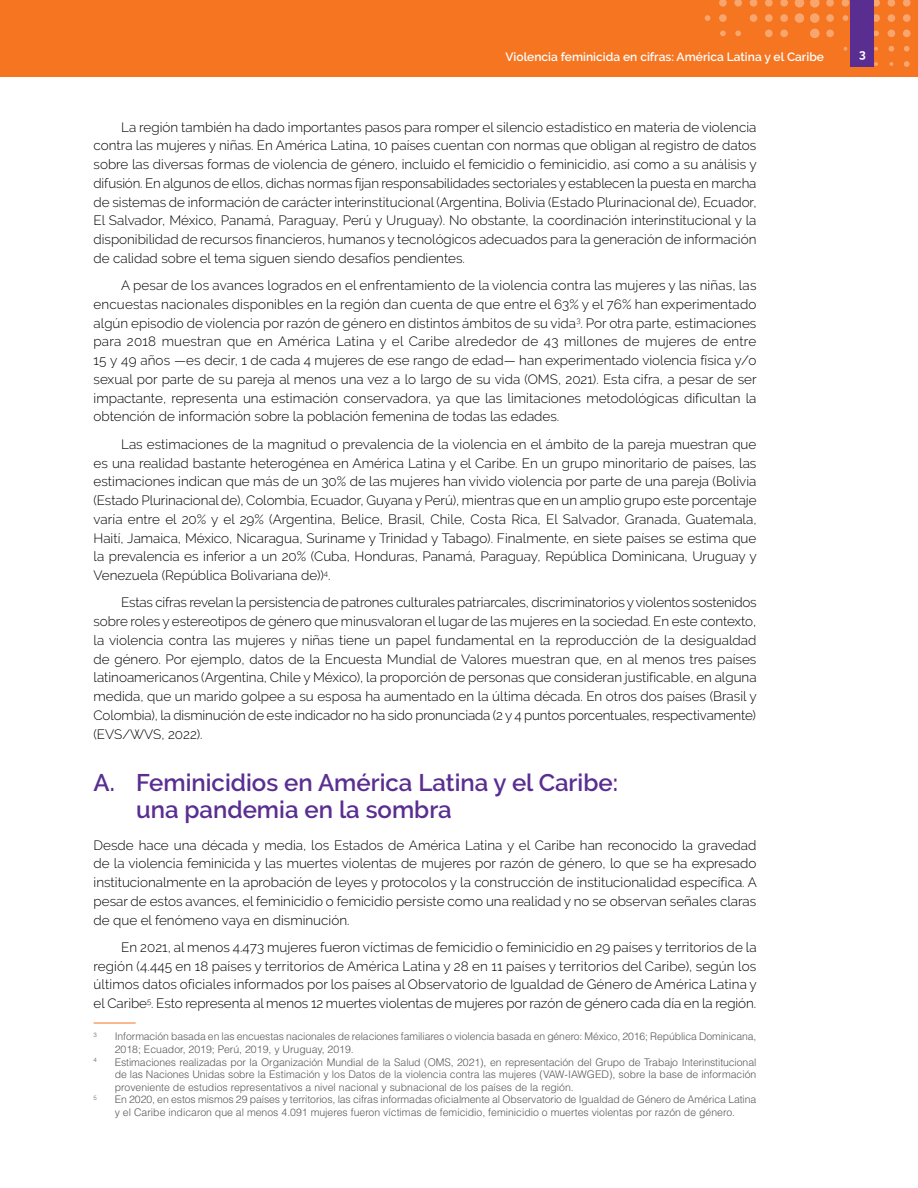
<style>
.page{position:relative;width:918px;height:1188px;background:#fff}
.page>*{position:absolute;margin:0;border:0;box-sizing:border-box;transform-origin:0 0}
.t1{font:600 24px/27px "Raleway";color:#5a2e91}
.t2{font:300 13.5px/18.8px "Raleway";color:#000;text-align:justify}
.t3{font:600 12px "Raleway";color:#fff}
.t4{font:700 12px "Raleway";color:#fff}
.t5{font:300 10.5px/12.6px "Helvetica LT Std";letter-spacing:-.01em;color:#58595b}
.t6{font:300 6.15px "Helvetica LT Std";color:#58595b}
</style>
<div class="page">
<div style="left:0;top:0;width:918px;height:77px;background:#f57521"></div>
<svg style="left:844px;top:47px;width:3px;height:4px"></svg>
<svg style="left:843px;top:15px;width:5px;height:6px"></svg>
<svg style="left:842px;top:0;width:7px;height:7px"></svg>
<svg style="left:874px;top:62px;width:4px;height:4px"></svg>
<svg style="left:874px;top:47px;width:4px;height:4px"></svg>
<svg style="left:874px;top:31px;width:5px;height:5px"></svg>
<div style="left:872px;top:14px;width:8px;height:8px;background:#f8a56e;border-radius:50%"></div>
<svg style="left:874px;top:0;width:6px;height:7px"></svg>
<svg style="left:889px;top:62px;width:4px;height:4px"></svg>
<svg style="left:889px;top:46px;width:5px;height:6px"></svg>
<div style="left:888px;top:30px;width:7px;height:7px;background:#f8a56e;border-radius:50%"></div>
<div style="left:888px;top:14px;width:7px;height:8px;background:#f8a56e;border-radius:50%"></div>
<svg style="left:888px;top:0;width:7px;height:7px"></svg>
<svg style="left:904px;top:61px;width:6px;height:6px"></svg>
<svg style="left:904px;top:46px;width:6px;height:6px"></svg>
<div style="left:903px;top:30px;width:8px;height:7px;background:#f8a56e;border-radius:50%"></div>
<div style="left:903px;top:14px;width:8px;height:8px;background:#f8a56e;border-radius:50%"></div>
<svg style="left:903px;top:0;width:8px;height:7px"></svg>
<svg style="left:705px;top:15px;width:5px;height:6px"></svg>
<svg style="left:720px;top:31px;width:6px;height:5px"></svg>
<svg style="left:719px;top:14px;width:8px;height:8px"></svg>
<svg style="left:719px;top:0;width:8px;height:7px"></svg>
<svg style="left:735px;top:31px;width:6px;height:5px"></svg>
<svg style="left:734px;top:0;width:8px;height:7px"></svg>
<div style="left:750px;top:14px;width:7px;height:8px;background:#f8a56e;border-radius:50%"></div>
<svg style="left:750px;top:0;width:7px;height:7px"></svg>
<div style="left:765px;top:30px;width:8px;height:7px;background:#f8a56e;border-radius:50%"></div>
<div style="left:765px;top:14px;width:8px;height:8px;background:#f8a56e;border-radius:50%"></div>
<svg style="left:765px;top:0;width:8px;height:7px"></svg>
<div style="left:780px;top:30px;width:8px;height:7px;background:#f8a56e;border-radius:50%"></div>
<div style="left:780px;top:14px;width:8px;height:8px;background:#f8a56e;border-radius:50%"></div>
<svg style="left:780px;top:0;width:8px;height:7px"></svg>
<svg style="left:795px;top:13px;width:9px;height:10px"></svg>
<svg style="left:795px;top:0;width:9px;height:8px"></svg>
<div style="left:810px;top:29px;width:10px;height:9px;background:#f8a56e;border-radius:50%"></div>
<svg style="left:810px;top:13px;width:10px;height:10px"></svg>
<svg style="left:810px;top:0;width:10px;height:8px"></svg>
<div style="left:826px;top:30px;width:8px;height:7px;background:#f8a56e;border-radius:50%"></div>
<svg style="left:826px;top:14px;width:8px;height:8px"></svg>
<svg style="left:826px;top:0;width:8px;height:7px"></svg>
<div style="left:850px;top:0;width:24px;height:67px;background:#5a2e91"></div>
<hr style="left:94px;top:1023px;width:42px;height:1px;background:#f57521">
<p class="t3" style="left:505px;top:50px;width:320px">Violencia feminicida en cifras: América Latina y el Caribe</p>
<p class="t4" style="left:859px;top:47px;width:8px">3</p>
<p class="t2" style="left:94px;top:118px;width:665px;text-indent:28px">La región también ha dado importantes pasos para romper el silencio estadístico en materia de violencia contra las mujeres y niñas. En América Latina, 10 países cuentan con normas que obligan al registro de datos sobre las diversas formas de violencia de género, incluido el femicidio o feminicidio, así como a su análisis y difusión. En algunos de ellos, dichas normas fijan responsabilidades sectoriales y establecen la puesta en marcha de sistemas de información de carácter interinstitucional (Argentina, Bolivia (Estado Plurinacional de), Ecuador, El Salvador, México, Panamá, Paraguay, Perú y Uruguay). No obstante, la coordinación interinstitucional y la disponibilidad de recursos financieros, humanos y tecnológicos adecuados para la generación de información de calidad sobre el tema siguen siendo desafíos pendientes.</p>
<p class="t2" style="left:94px;top:276px;width:665px;text-indent:28px">A pesar de los avances logrados en el enfrentamiento de la violencia contra las mujeres y las niñas, las encuestas nacionales disponibles en la región dan cuenta de que entre el 63% y el 76% han experimentado algún episodio de violencia por razón de género en distintos ámbitos de su vida<sup>3</sup>. Por otra parte, estimaciones para 2018 muestran que en América Latina y el Caribe alrededor de 43 millones de mujeres de entre 15 y 49 años —es decir, 1 de cada 4 mujeres de ese rango de edad— han experimentado violencia física y/o sexual por parte de su pareja al menos una vez a lo largo de su vida (OMS, 2021). Esta cifra, a pesar de ser impactante, representa una estimación conservadora, ya que las limitaciones metodológicas dificultan la obtención de información sobre la población femenina de todas las edades.</p>
<p class="t2" style="left:94px;top:435px;width:665px;text-indent:28px">Las estimaciones de la magnitud o prevalencia de la violencia en el ámbito de la pareja muestran que es una realidad bastante heterogénea en América Latina y el Caribe. En un grupo minoritario de países, las estimaciones indican que más de un 30% de las mujeres han vivido violencia por parte de una pareja (Bolivia (Estado Plurinacional de), Colombia, Ecuador, Guyana y Perú), mientras que en un amplio grupo este porcentaje varía entre el 20% y el 29% (Argentina, Belice, Brasil, Chile, Costa Rica, El Salvador, Granada, Guatemala, Haití, Jamaica, México, Nicaragua, Suriname y Trinidad y Tabago). Finalmente, en siete países se estima que la prevalencia es inferior a un 20% (Cuba, Honduras, Panamá, Paraguay, República Dominicana, Uruguay y Venezuela (República Bolivariana de))<sup>4</sup>.</p>
<p class="t2" style="left:94px;top:593px;width:665px;text-indent:28px">Estas cifras revelan la persistencia de patrones culturales patriarcales, discriminatorios y violentos sostenidos sobre roles y estereotipos de género que minusvaloran el lugar de las mujeres en la sociedad. En este contexto, la violencia contra las mujeres y niñas tiene un papel fundamental en la reproducción de la desigualdad de género. Por ejemplo, datos de la Encuesta Mundial de Valores muestran que, en al menos tres países latinoamericanos (Argentina, Chile y México), la proporción de personas que consideran justificable, en alguna medida, que un marido golpee a su esposa ha aumentado en la última década. En otros dos países (Brasil y Colombia), la disminución de este indicador no ha sido pronunciada (2 y 4 puntos porcentuales, respectivamente) (EVS/WVS, 2022).</p>
<h1 class="t1" style="left:136px;top:769px;width:484px;text-indent:-43px">A. Feminicidios en América Latina y el Caribe: una pandemia en la sombra</h1>
<p class="t2" style="left:94px;top:835px;width:665px">Desde hace una década y media, los Estados de América Latina y el Caribe han reconocido la gravedad de la violencia feminicida y las muertes violentas de mujeres por razón de género, lo que se ha expresado institucionalmente en la aprobación de leyes y protocolos y la construcción de institucionalidad específica. A pesar de estos avances, el feminicidio o femicidio persiste como una realidad y no se observan señales claras de que el fenómeno vaya en disminución.</p>
<p class="t2" style="left:94px;top:938px;width:665px;text-indent:28px">En 2021, al menos 4.473 mujeres fueron víctimas de femicidio o feminicidio en 29 países y territorios de la región (4.445 en 18 países y territorios de América Latina y 28 en 11 países y territorios del Caribe), según los últimos datos oficiales informados por los países al Observatorio de Igualdad de Género de América Latina y el Caribe<sup>5</sup>. Esto representa al menos 12 muertes violentas de mujeres por razón de género cada día en la región.</p>
<p class="t6" style="left:94px;top:1031px;width:5px">3</p>
<p class="t5" style="left:115px;top:1030px;width:643px">Información basada en las encuestas nacionales de relaciones familiares o violencia basada en género: México, 2016; República Dominicana,<br>2018; Ecuador, 2019; Perú, 2019, y Uruguay, 2019.</p>
<p class="t6" style="left:94px;top:1056px;width:5px">4</p>
<p class="t5" style="left:115px;top:1055px;width:643px;text-align:justify">Estimaciones realizadas por la Organización Mundial de la Salud (OMS, 2021), en representación del Grupo de Trabajo Interinstitucional de las Naciones Unidas sobre la Estimación y los Datos de la violencia contra las mujeres (VAW-IAWGED), sobre la base de información proveniente de estudios representativos a nivel nacional y subnacional de los países de la región.</p>
<p class="t6" style="left:94px;top:1094px;width:5px">5</p>
<p class="t5" style="left:115px;top:1093px;width:643px">En 2020, en estos mismos 29 países y territorios, las cifras informadas oficialmente al Observatorio de Igualdad de Género de América Latina y el Caribe indicaron que al menos 4.091 mujeres fueron víctimas de femicidio, feminicidio o muertes violentas por razón de género.</p>
</div>
